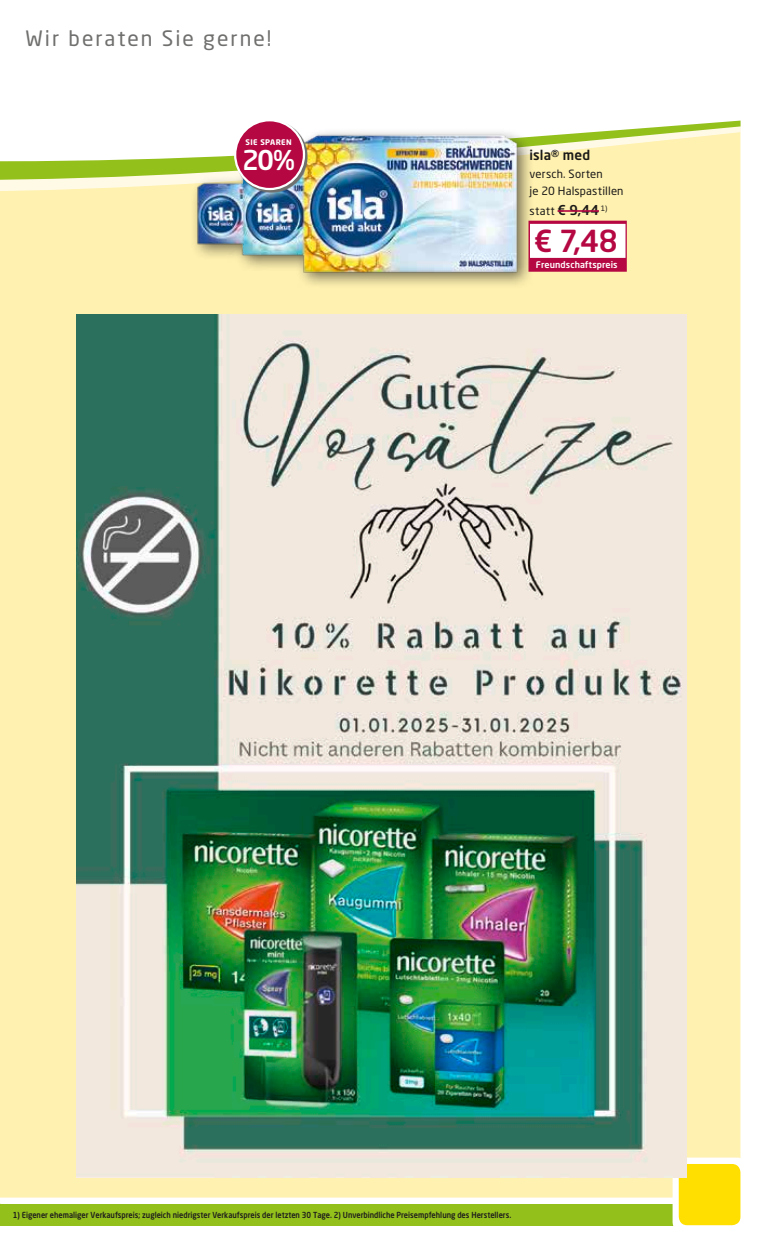
<style>
.page{position:relative;width:766px;height:1238px;background:#fff}
.page>*{position:absolute;margin:0;border:0;box-sizing:border-box;transform-origin:0 0}
._04_Angebotspreis{font:500 30px "Neo Sans Pro";color:#b50843}
.Prozente{font:500 27px "Neo Sans Pro";color:#fff}
.t1{font:21px "Neo Sans Pro";letter-spacing:.095em;color:#6f6f6e}
._01_Artikel{font:500 13.5px "Neo Sans Pro";letter-spacing:.005em;color:#1a1918}
._02_Text{font:11.25px "Neo Sans Pro";letter-spacing:.015em;color:#1a1918}
._03_statt_Preis{font:11.25px "Neo Sans Pro";letter-spacing:.025em;color:#1a1918}
._07_T_Wirberaten{font:500 9px "Neo Sans Pro";letter-spacing:.01em;color:#fff}
.t2{font:500 8.25px "Neo Sans Pro";color:#1d1d1b;scale:.9 1}
.Sparen{font:700 7.65px "Neo Sans Pro";letter-spacing:.05em;color:#fff}
.s1{font-weight:500;font-size:13.5px}
</style>
<div class="page">
<div style="left:0;top:1203px;width:673px;height:22px;background:#94c01c"></div>
<div style="left:0;top:196px;width:740px;height:1001px;background:#fff1af"></div>
<svg style="left:0;top:120px;width:740px;height:74px"></svg>
<div style="left:672px;top:1157px;width:74px;height:74px;background:#fff;border-radius:9px"></div>
<div style="left:678px;top:1163px;width:62px;height:62px;background:#ffdf00;border-radius:9px"></div>
<img style="left:77px;top:315px;width:609px;height:862px">
<div style="left:190px;top:128px;width:344px;height:161px;background:#1a1918;opacity:.6"></div>
<img style="left:192px;top:123px;width:331px;height:155px">
<div style="left:528px;top:221px;width:98px;height:51px;background:#b50843"></div>
<div style="left:530px;top:224px;width:95px;height:34px;background:#fff"></div>
<hr style="left:557px;top:210px;width:41px;height:2px;background:#b50843">
<svg style="left:236px;top:121px;width:71px;height:71px"></svg>
<div style="left:235px;top:120px;width:69px;height:69px;background:#b50843;border-radius:50%"></div>
<div style="left:234px;top:119px;width:71px;height:71px;border:2px solid #fff;border-radius:50%"></div>
<p class="t1" style="left:26px;top:25px;width:247px">Wir beraten Sie gerne!</p>
<p class="Sparen" style="left:245px;top:137px;width:47px">SIE SPAREN</p>
<p class="Prozente" style="left:242px;top:143px;width:54px">20%</p>
<p class="_01_Artikel" style="left:529px;top:147px;width:62px">isla® med</p>
<p class="_02_Text" style="left:529px;top:167px;width:75px">versch. Sorten</p>
<p class="_02_Text" style="left:529px;top:184px;width:95px">je 20 Halspastillen</p>
<p class="_03_statt_Preis" style="left:529px;top:204px;width:79px">statt <span class="s1">€ 9,44</span> <sup>1)</sup></p>
<p class="_04_Angebotspreis" style="left:533px;top:221px;width:85px">€ 7,48</p>
<p class="_07_T_Wirberaten" style="left:535px;top:259px;width:83px">Freundschaftspreis</p>
<p class="t2" style="left:13px;top:1209px;width:555px">1) Eigener ehemaliger Verkaufspreis; zugleich niedrigster Verkaufspreis der letzten 30 Tage. 2) Unverbindliche Preisempfehlung des Herstellers.</p>
</div>
